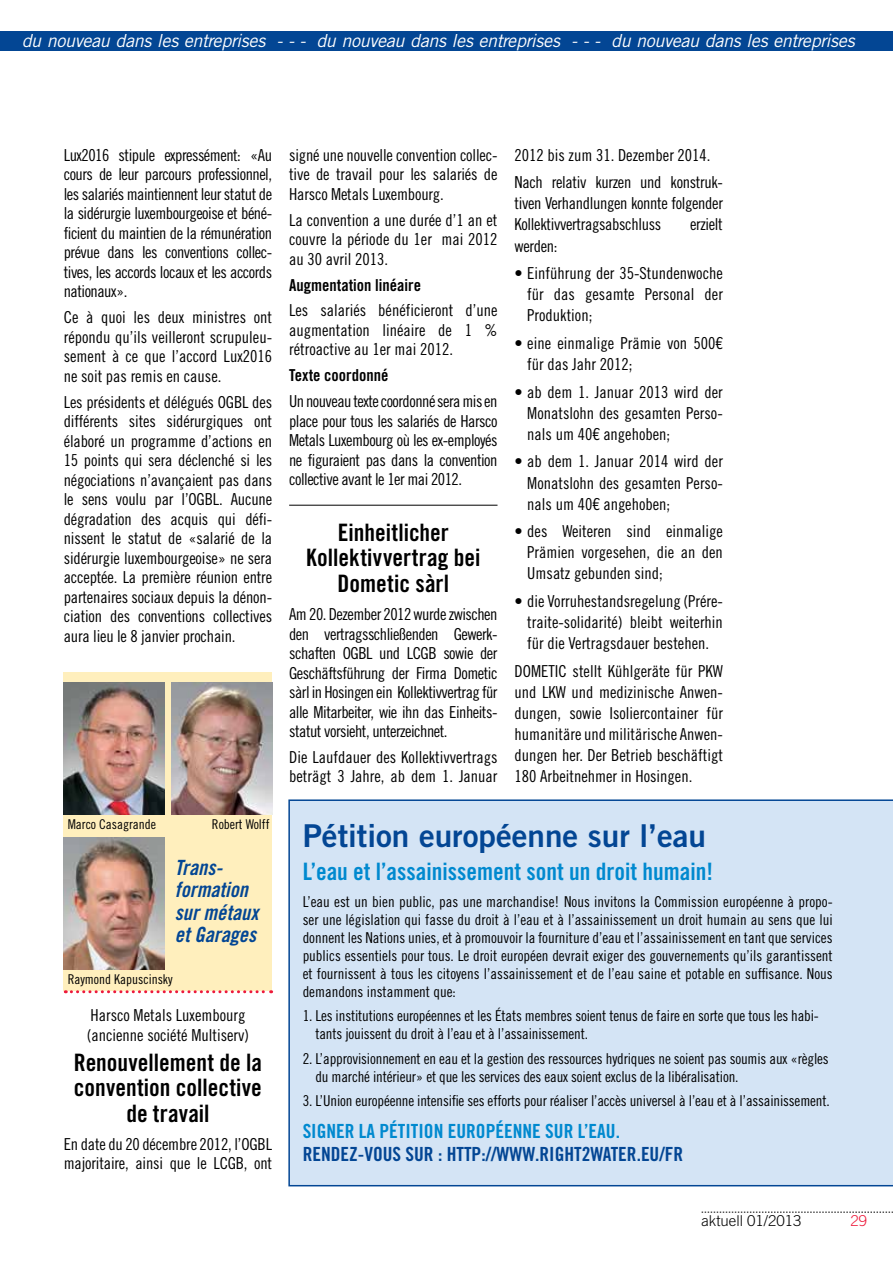
<style>
.page{position:relative;width:893px;height:1263px;background:#fff}
.page>*{position:absolute;margin:0;border:0;box-sizing:border-box;transform-origin:0 0}
.t1{font:31.5px "Trade Gothic LT Std Bd 2";color:#034694}
.t2{font:24px/25.5px "Trade Gothic LT Std Bd Cn 20";color:#000;text-align:center}
.t3{font:24px "Trade Gothic LT Std Bd Cn 20";color:#0089cf}
.t4{font:21px/22.5px "Trade Gothic LT Std Bd Cn 20 Obl";color:#034694}
.t5{font:19.5px "Trade Gothic LT Std Bd Cn 20";color:#034694}
.t6{font:19.5px "Trade Gothic LT Std Bd Cn 20";color:#0089cf}
.t7{font:italic 18px "Trade Gothic LT Std";letter-spacing:-.02em;color:#fff}
.t8{font:16.5px/19.5px "Trade Gothic LT Std Cn 18";color:#000;text-align:justify}
.t9{font:16.5px/27.5px "Trade Gothic LT Std Cn 18";letter-spacing:-.02em;color:#000}
.t10{font:16.5px "Trade Gothic LT Std Bd Cn 20";color:#000}
.t11{font:15px/18px "Trade Gothic LT Std Cn 18";letter-spacing:-.01em;color:#000}
.t12{font:300 15px "Trade Gothic LT Std";color:#000}
.t13{font:300 15px "Trade Gothic LT Std";color:#ed1a3b}
.t14{font:13.5px "Trade Gothic LT Std Cn 18";color:#000}
</style>
<div class="page">
<svg style="left:702px;top:1212px;width:191px;height:1px"></svg>
<div style="left:0;top:31px;width:893px;height:20px;background:#034694"></div>
<div style="left:64px;top:672px;width:208px;height:319px;background:#ffefbd"></div>
<svg style="left:65px;top:990px;width:207px;height:3px"></svg>
<img style="left:64px;top:838px;width:100px;height:131px">
<img style="left:172px;top:683px;width:100px;height:132px">
<img style="left:64px;top:683px;width:100px;height:132px">
<hr style="left:289px;top:505px;width:208px;height:1px;background:#000">
<div style="left:288px;top:799px;width:605px;height:387px;background:#d4e4f5"></div>
<p class="t7" style="left:22px;top:29px;width:835px">du nouveau dans les entreprises - - - du nouveau dans les entreprises - - - du nouveau dans les entreprises</p>
<p class="t8" style="left:64px;top:145px;width:210px">Lux2016 stipule expressément: «Au cours de leur parcours professionnel, les salariés maintiennent leur statut de la sidérurgie luxembourgeoise et béné&shy;ficient du maintien de la rémunération prévue dans les conventions collec&shy;tives, les accords locaux et les accords nationaux».</p>
<p class="t8" style="left:64px;top:307px;width:210px">Ce à quoi les deux ministres ont répondu qu’ils veilleront scrupuleu&shy;sement à ce que l’accord Lux2016 ne soit pas remis en cause.</p>
<p class="t8" style="left:64px;top:392px;width:210px">Les présidents et délégués OGBL des différents sites sidérurgiques ont élaboré un programme d’actions en 15 points qui sera déclenché si les négociations n’avançaient pas dans le sens voulu par l’OGBL. Aucune dégradation des acquis qui défi&shy;nissent le statut de «salarié de la sidérurgie luxembourgeoise» ne sera acceptée. La première réunion entre partenaires sociaux depuis la dénon&shy;ciation des conventions collectives aura lieu le 8 janvier prochain.</p>
<p class="t14" style="left:68px;top:816px;width:90px">Marco Casagrande</p>
<p class="t14" style="left:212px;top:816px;width:59px">Robert Wolff</p>
<p class="t4" style="left:175px;top:856px;width:85px">Trans&shy;formation sur métaux et Garages</p>
<p class="t14" style="left:68px;top:971px;width:106px">Raymond Kapuscinsky</p>
<p class="t8" style="left:87px;top:1005px;width:164px">Harsco Metals Luxembourg (ancienne société Multiserv)</p>
<h2 class="t2" style="left:74px;top:1049px;width:190px">Renouvellement de la convention collective de travail</h2>
<p class="t8" style="left:64px;top:1134px;width:210px">En date du 20 décembre 2012, l’OGBL majoritaire, ainsi que le LCGB, ont</p>
<p class="t9" style="left:514px;top:141px;width:210px">2012 bis zum 31. Dezember 2014.<br>Nach relativ kurzen und konstruk-</p>
<p class="t9" style="left:514px;top:193px;width:210px;line-height:21.1px">tiven Verhandlungen konnte folgender<br>Kollektivvertragsabschluss</p>
<p class="t8" style="left:289px;top:145px;width:210px">signé une nouvelle convention collec&shy;tive de travail pour les salariés de Harsco Metals Luxembourg.</p>
<p class="t8" style="left:289px;top:210px;width:210px">La convention a une durée d’1 an et couvre la période du 1er mai 2012 au 30 avril 2013.</p>
<p class="t10" style="left:289px;top:275px;width:133px">Augmentation linéaire</p>
<p class="t8" style="left:289px;top:301px;width:210px">Les salariés bénéficieront d’une augmentation linéaire de 1 % rétroactive au 1er mai 2012.</p>
<p class="t10" style="left:289px;top:365px;width:101px">Texte coordonné</p>
<p class="t8" style="left:289px;top:391px;width:210px">Un nouveau texte coordonné sera mis en place pour tous les salariés de Harsco Metals Luxembourg où les ex-employés ne figuraient pas dans la convention collective avant le 1er mai 2012.</p>
<h2 class="t2" style="left:306px;top:519px;width:176px">Einheitlicher<br>Kollektivvertrag bei<br>Dometic sàrl</h2>
<p class="t8" style="left:289px;top:604px;width:210px">Am 20. Dezember 2012 wurde zwischen den vertragsschließenden Gewerk&shy;schaften OGBL und LCGB sowie der Geschäftsführung der Firma Dometic sàrl in Hosingen ein Kollektivvertrag für alle Mitarbeiter, wie ihn das Einheits&shy;statut vorsieht, unterzeichnet.</p>
<p class="t8" style="left:289px;top:747px;width:210px">Die Laufdauer des Kollektivvertrags beträgt 3 Jahre, ab dem 1. Januar</p>
<p class="t9" style="left:690px;top:211px;width:34px">erzielt</p>
<p class="t8" style="left:514px;top:236px;width:44px">werden:</p>
<p class="t8" style="left:527px;top:262px;width:197px;line-height:21.1px;text-indent:-13px">• Einführung der 35-Stundenwoche für das gesamte Personal der Produktion;</p>
<p class="t8" style="left:527px;top:332px;width:197px;line-height:21.1px;text-indent:-13px">• eine einmalige Prämie von 500€ für das Jahr 2012;</p>
<p class="t8" style="left:527px;top:381px;width:197px;line-height:21.1px;text-indent:-13px">• ab dem 1. Januar 2013 wird der Monatslohn des gesamten Perso&shy;nals um 40€ angehoben;</p>
<p class="t8" style="left:527px;top:451px;width:197px;line-height:21.1px;text-indent:-13px">• ab dem 1. Januar 2014 wird der Monatslohn des gesamten Perso&shy;nals um 40€ angehoben;</p>
<p class="t8" style="left:527px;top:520px;width:197px;line-height:21.1px;text-indent:-13px">• des Weiteren sind einmalige Prämien vorgesehen, die an den Umsatz gebunden sind;</p>
<p class="t8" style="left:527px;top:590px;width:197px;line-height:21.1px;text-indent:-13px">• die Vorruhestandsregelung (Prére&shy;traite-solidarité) bleibt weiterhin für die Vertragsdauer bestehen.</p>
<p class="t8" style="left:515px;top:660px;width:210px;line-height:21.1px">DOMETIC stellt Kühlgeräte für PKW und LKW und medizinische Anwen&shy;dungen, sowie Isoliercontainer für humanitäre und militärische Anwen&shy;dungen her. Der Betrieb beschäftigt 180 Arbeitnehmer in Hosingen.</p>
<h1 class="t1" style="left:303px;top:816px;width:405px">Pétition européenne sur l’eau</h1>
<h2 class="t3" style="left:303px;top:857px;width:412px">L’eau et l’assainissement sont un droit humain!</h2>
<p class="t11" style="left:303px;top:892px;width:532px;text-align:justify">L’eau est un bien public, pas une marchandise! Nous invitons la Commission européenne à propo&shy;ser une législation qui fasse du droit à l’eau et à l’assainissement un droit humain au sens que lui donnent les Nations unies, et à promouvoir la fourniture d’eau et l’assainissement en tant que services publics essentiels pour tous. Le droit européen devrait exiger des gouvernements qu’ils garantissent et fournissent à tous les citoyens l’assainissement et de l’eau saine et potable en suffisance. Nous demandons instamment que:</p>
<p class="t11" style="left:315px;top:1007px;width:505px;text-indent:-13px">1. Les institutions européennes et les États membres soient tenus de faire en sorte que tous les habi&shy;tants jouissent du droit à l’eau et à l’assainissement.</p>
<p class="t11" style="left:315px;top:1049px;width:515px;text-indent:-13px">2. L’approvisionnement en eau et la gestion des ressources hydriques ne soient pas soumis aux «règles du marché intérieur» et que les services des eaux soient exclus de la libéralisation.</p>
<p class="t11" style="left:303px;top:1091px;width:529px">3. L’Union européenne intensifie ses efforts pour réaliser l’accès universel à l’eau et à l’assainissement.</p>
<p class="t6" style="left:303px;top:1119px;width:18px">Signerlap</p>
<p class="t6" style="left:389px;top:1119px;width:18px">étitioneurop</p>
<p class="t6" style="left:495px;top:1119px;width:18px">éennesurl</p>
<p class="t6" style="left:584px;top:1119px;width:37px">’eau.</p>
<p class="t5" style="left:303px;top:1142px;width:20px">Rende</p>
<p class="t5" style="left:349px;top:1142px;width:24px">z-voussur</p>
<p class="t5" style="left:438px;top:1142px;width:73px">: http ://www</p>
<p class="t5" style="left:535px;top:1142px;width:66px">.rig ht2water</p>
<p class="t5" style="left:637px;top:1142px;width:35px">.eu/fr</p>
<p class="t12" style="left:701px;top:1212px;width:102px">aktuell 01/2013</p>
<p class="t13" style="left:851px;top:1212px;width:18px">29</p>
</div>
